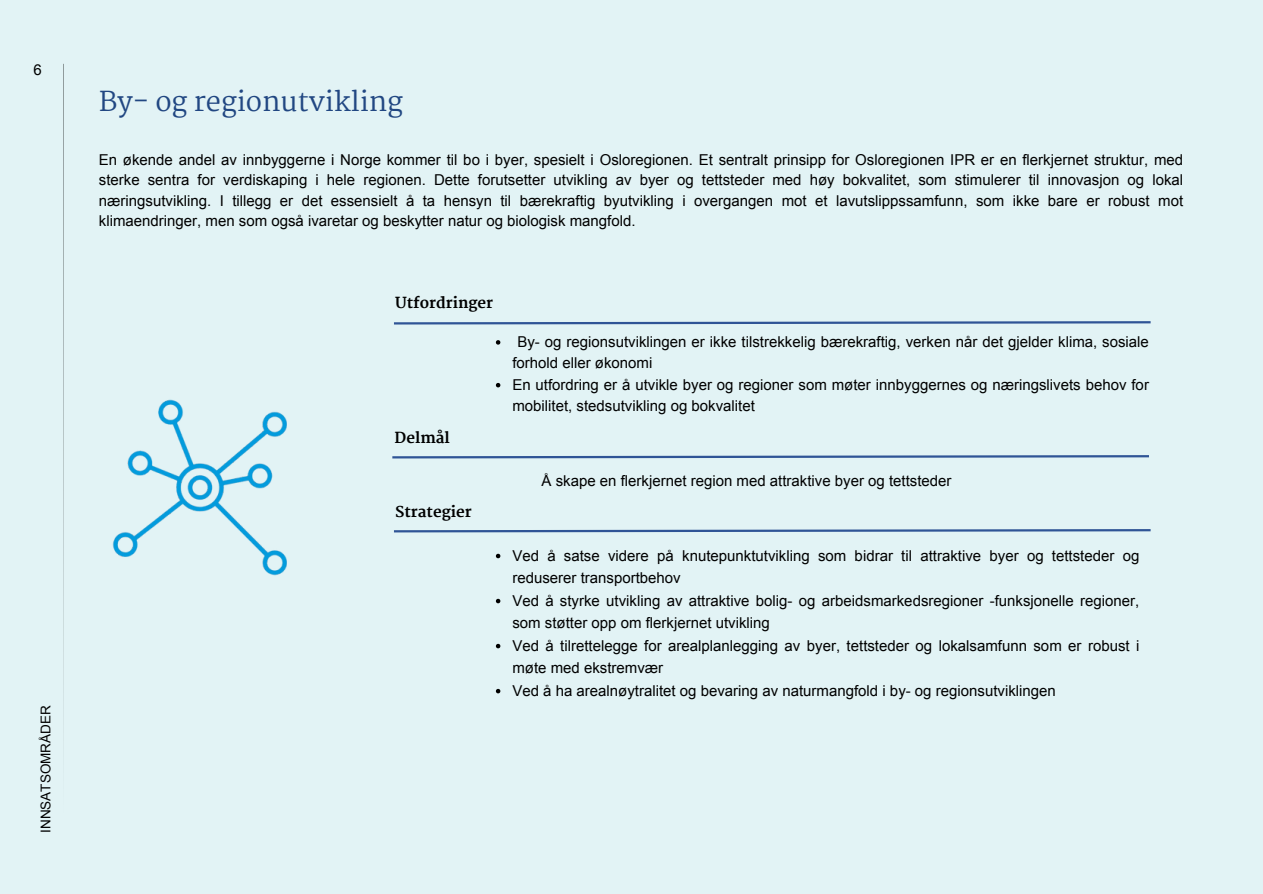
<style>
.page{position:relative;width:1263px;height:894px;background:#fff}
.page>*{position:absolute;margin:0;border:0;box-sizing:border-box;transform-origin:0 0}
.t1{font:27px "Martel";color:#214782}
.t2{font:15px/20.2px "Arial";color:#000}
.t3{font:800 15px "Martel";color:#000}
.t4{font:13.5px "Arial";color:#000}
</style>
<div class="page">
<div style="left:0;top:0;width:1263px;height:893px;background:#e2f3f5"></div>
<hr style="left:64px;top:64px;width:1px;height:764px;background:#000">
<svg style="left:496px;top:340px;width:4px;height:4px"></svg>
<svg style="left:496px;top:383px;width:4px;height:4px"></svg>
<svg style="left:496px;top:553px;width:4px;height:5px"></svg>
<svg style="left:496px;top:598px;width:4px;height:5px"></svg>
<svg style="left:496px;top:643px;width:4px;height:5px"></svg>
<svg style="left:496px;top:688px;width:4px;height:5px"></svg>
<svg style="left:394px;top:321px;width:757px;height:4px"></svg>
<svg style="left:392px;top:455px;width:757px;height:4px"></svg>
<svg style="left:394px;top:529px;width:757px;height:4px"></svg>
<img style="left:112px;top:399px;width:175px;height:177px">
<p class="t2" style="left:33px;top:60px;width:10px">6</p>
<h2 class="t4" style="left:38px;top:832px;width:129px;rotate:-90deg">INNSATSOMRÅDER</h2>
<h1 class="t1" style="left:99px;top:86px;width:306px">By- og regionutvikling</h1>
<p class="t2" style="left:99px;top:150px;width:1086px;text-align:justify">En økende andel av innbyggerne i Norge kommer til bo i byer, spesielt i Osloregionen. Et sentralt prinsipp for Osloregionen IPR er en flerkjernet struktur, med sterke sentra for verdiskaping i hele regionen. Dette forutsetter utvikling av byer og tettsteder med høy bokvalitet, som stimulerer til innovasjon og lokal næringsutvikling. I tillegg er det essensielt å ta hensyn til bærekraftig byutvikling i overgangen mot et lavutslippssamfunn, som ikke bare er robust mot klimaendringer, men som også ivaretar og beskytter natur og biologisk mangfold.</p>
<p class="t3" style="left:395px;top:294px;width:100px">Utfordringer</p>
<p class="t3" style="left:395px;top:429px;width:57px">Delmål</p>
<p class="t3" style="left:395px;top:503px;width:78px">Strategier</p>
<h3 class="t2" style="left:512px;top:331px;width:638px;line-height:21.3px;text-indent:5px">By- og regionsutviklingen er ikke tilstrekkelig bærekraftig, verken når det gjelder klima, sosiale forhold eller økonomi</h3>
<p class="t2" style="left:512px;top:374px;width:638px;line-height:21.3px">En utfordring er å utvikle byer og regioner som møter innbyggernes og næringslivets behov for mobilitet, stedsutvikling og bokvalitet</p>
<h3 class="t2" style="left:541px;top:470px;width:412px">Å skape en flerkjernet region med attraktive byer og tettsteder</h3>
<p class="t2" style="left:512px;top:544px;width:629px;line-height:22.5px">Ved å satse videre på knutepunktutvikling som bidrar til attraktive byer og tettsteder og reduserer transportbehov</p>
<h3 class="t2" style="left:512px;top:589px;width:629px;line-height:22.5px">Ved å styrke utvikling av attraktive bolig- og arbeidsmarkedsregioner -funksjonelle regioner, som støtter opp om flerkjernet utvikling</h3>
<p class="t2" style="left:512px;top:634px;width:629px;line-height:22.5px">Ved å tilrettelegge for arealplanlegging av byer, tettsteder og lokalsamfunn som er robust i møte med ekstremvær</p>
<p class="t2" style="left:512px;top:680px;width:545px">Ved å ha arealnøytralitet og bevaring av naturmangfold i by- og regionsutviklingen</p>
</div>
